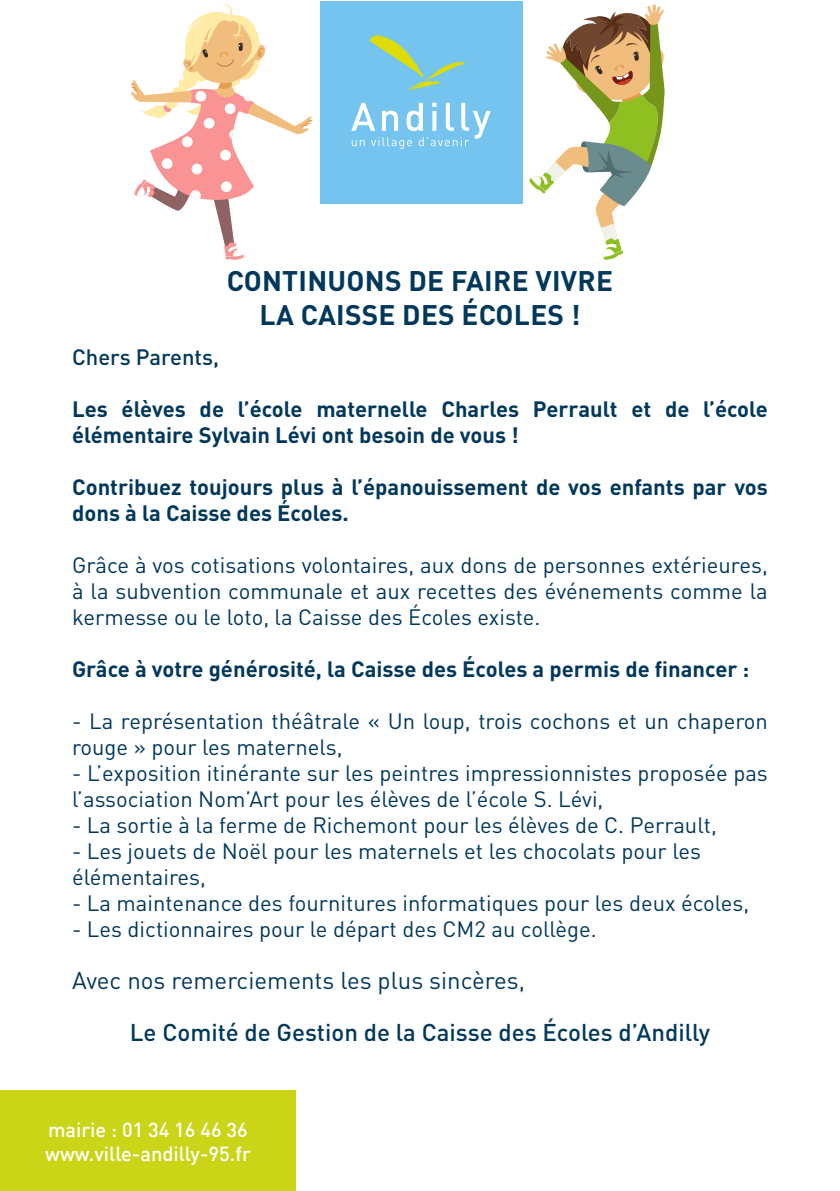
<style>
.page{position:relative;width:840px;height:1191px;background:#fff}
.page>*{position:absolute;margin:0;border:0;box-sizing:border-box;transform-origin:0 0}
.t1{font:700 28px/33.6px "DINOT";letter-spacing:.01em;color:#00385c;text-align:center}
.t2{font:500 24px "DINOT";color:#00385c}
.t3{font:24px "DINOT";color:#00385c}
.t4{font:22px/26px "DINOT";color:#00385c}
.t5{font:700 22px/26px "DINOT";color:#00385c}
.t6{font:500 22px "DINOT";color:#00385c}
.t7{font:500 20px/24px "DIN";color:#fff}
</style>
<div class="page">
<svg style="left:131px;top:4px;width:181px;height:256px"></svg>
<svg style="left:529px;top:4px;width:136px;height:256px"></svg>
<div style="left:320px;top:1px;width:202px;height:203px;background:#74c4ef"></div>
<svg style="left:369px;top:34px;width:95px;height:58px"></svg>
<svg style="left:351px;top:103px;width:139px;height:46px"></svg>
<div style="left:0;top:1091px;width:296px;height:100px;background:#cad517"></div>
<p class="t1" style="left:227px;top:263px;width:387px">CONTINUONS DE FAIRE VIVRE<br>LA CAISSE DES ÉCOLES !</p>
<p class="t6" style="left:72px;top:342px;width:148px">Chers Parents,</p>
<p class="t5" style="left:72px;top:395px;width:697px">Les élèves de l’école maternelle Charles Perrault et de l’école élémentaire Sylvain Lévi ont besoin de vous !</p>
<p class="t5" style="left:72px;top:473px;width:697px">Contribuez toujours plus à l’épanouissement de vos enfants par vos dons à la Caisse des Écoles.</p>
<p class="t4" style="left:72px;top:551px;width:697px;text-align:justify">Grâce à vos cotisations volontaires, aux dons de personnes extérieures, à la subvention communale et aux recettes des événements comme la kermesse ou le loto, la Caisse des Écoles existe.</p>
<p class="t5" style="left:72px;top:655px;width:678px">Grâce à votre générosité, la Caisse des Écoles a permis de financer :</p>
<p class="t4" style="left:72px;top:707px;width:697px">- La représentation théâtrale « Un loup, trois cochons et un chaperon rouge » pour les maternels,</p>
<p class="t4" style="left:72px;top:759px;width:697px">- L’exposition itinérante sur les peintres impressionnistes proposée pas l’association Nom’Art pour les élèves de l’école S. Lévi,</p>
<p class="t4" style="left:72px;top:811px;width:646px">- La sortie à la ferme de Richemont pour les élèves de C. Perrault,</p>
<p class="t4" style="left:72px;top:837px;width:630px">- Les jouets de Noël pour les maternels et les chocolats pour les élémentaires,</p>
<p class="t4" style="left:72px;top:889px;width:678px">- La maintenance des fournitures informatiques pour les deux écoles,</p>
<p class="t4" style="left:72px;top:915px;width:526px">- Les dictionnaires pour le départ des CM2 au collège.</p>
<p class="t3" style="left:72px;top:964px;width:454px">Avec nos remerciements les plus sincères,</p>
<p class="t2" style="left:130px;top:1016px;width:581px">Le Comité de Gestion de la Caisse des Écoles d’Andilly</p>
<p class="t7" style="left:45px;top:1117px;width:207px">mairie : 01 34 16 46 36 www.ville-andilly-95.fr</p>
</div>
